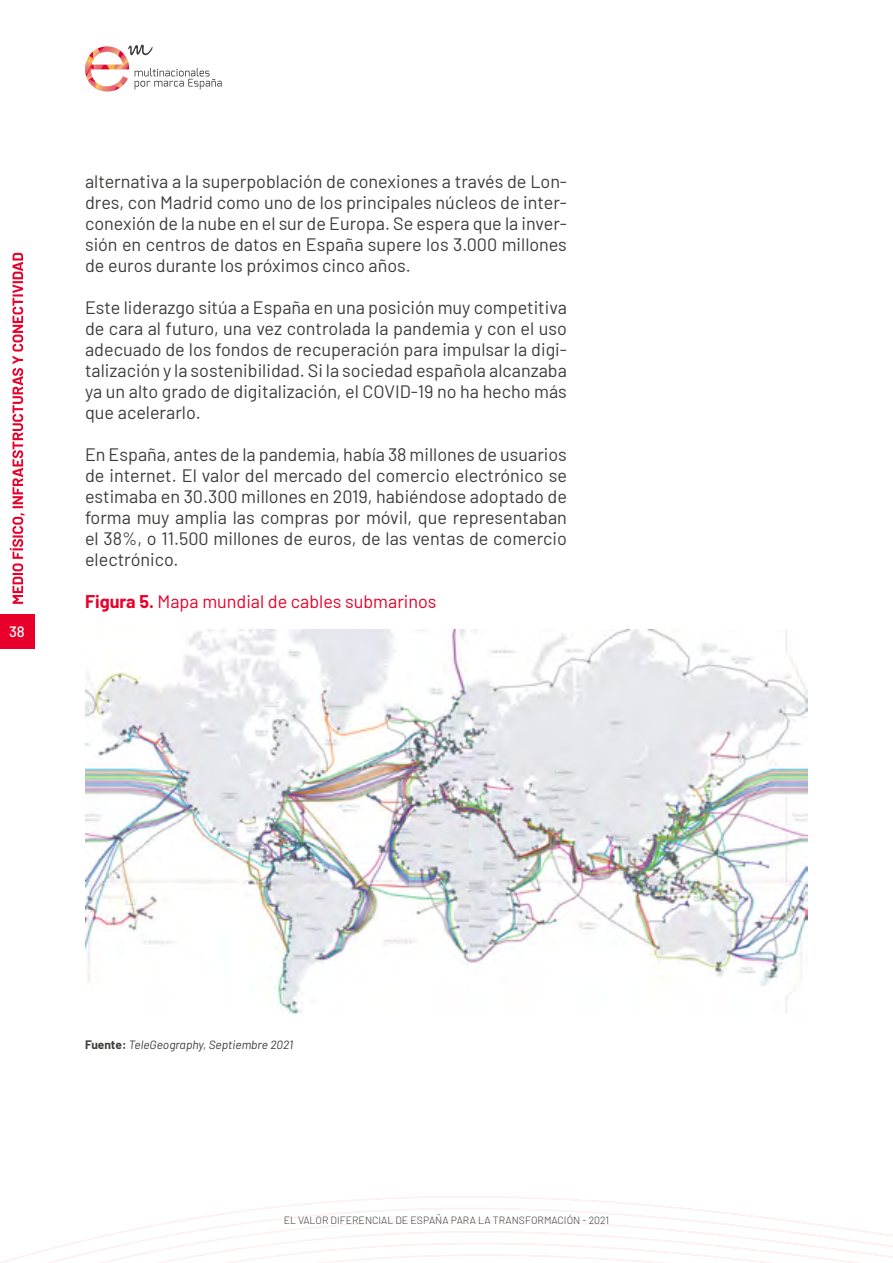
<style>
.page{position:relative;width:893px;height:1263px;background:#fff}
.page>*{position:absolute;margin:0;border:0;box-sizing:border-box;transform-origin:0 0}
.t1{font:18px/21px "Barlow";color:#3c3c3b;text-align:justify}
.t2{font:18px "Barlow";color:#e8002a}
.t3{font:500 15px "Barlow";color:#fff}
.t4{font:italic 12px "Barlow";color:#3c3c3b}
.t5{font:300 10.5px "Barlow";color:#3c3c3b}
.s1{font-weight:700}
.s2{font-weight:700;font-style:normal}
</style>
<div class="page">
<div style="left:0;top:614px;width:34px;height:34px;background:#e8002a"></div>
<svg style="left:0;top:1196px;width:893px;height:67px"></svg>
<svg style="left:85px;top:44px;width:137px;height:47px"></svg>
<img style="left:85px;top:629px;width:723px;height:385px">
<svg style="left:10px;top:253px;width:15px;height:351px"></svg>
<p class="t3" style="left:9px;top:620px;width:17px">38</p>
<p class="t1" style="left:85px;top:170px;width:483px">alternativa a la superpoblación de conexiones a través de Lon&shy;dres, con Madrid como uno de los principales núcleos de inter&shy;conexión de la nube en el sur de Europa. Se espera que la inver&shy;sión en centros de datos en España supere los 3.000 millones de euros durante los próximos cinco años.</p>
<p class="t1" style="left:85px;top:296px;width:483px">Este liderazgo sitúa a España en una posición muy competitiva de cara al futuro, una vez controlada la pandemia y con el uso adecuado de los fondos de recuperación para impulsar la digi&shy;talización y la sostenibilidad. Si la sociedad española alcanzaba ya un alto grado de digitalización, el COVID-19 no ha hecho más que acelerarlo.</p>
<p class="t1" style="left:85px;top:443px;width:483px">En España, antes de la pandemia, había 38 millones de usuarios de internet. El valor del mercado del comercio electrónico se estimaba en 30.300 millones en 2019, habiéndose adoptado de forma muy amplia las compras por móvil, que representaban el 38%, o 11.500 millones de euros, de las ventas de comercio electrónico.</p>
<p class="t2" style="left:85px;top:589px;width:353px"><span class="s1">Figura 5.</span> Mapa mundial de cables submarinos</p>
<p class="t4" style="left:85px;top:1036px;width:210px"><span class="s2">Fuente:</span> TeleGeography, Septiembre 2021</p>
<p class="t5" style="left:284px;top:1212px;width:327px">EL VALOR DIFERENCIAL DE ESPAÑA PARA LA TRANSFORMACIÓN - 2021</p>
</div>
